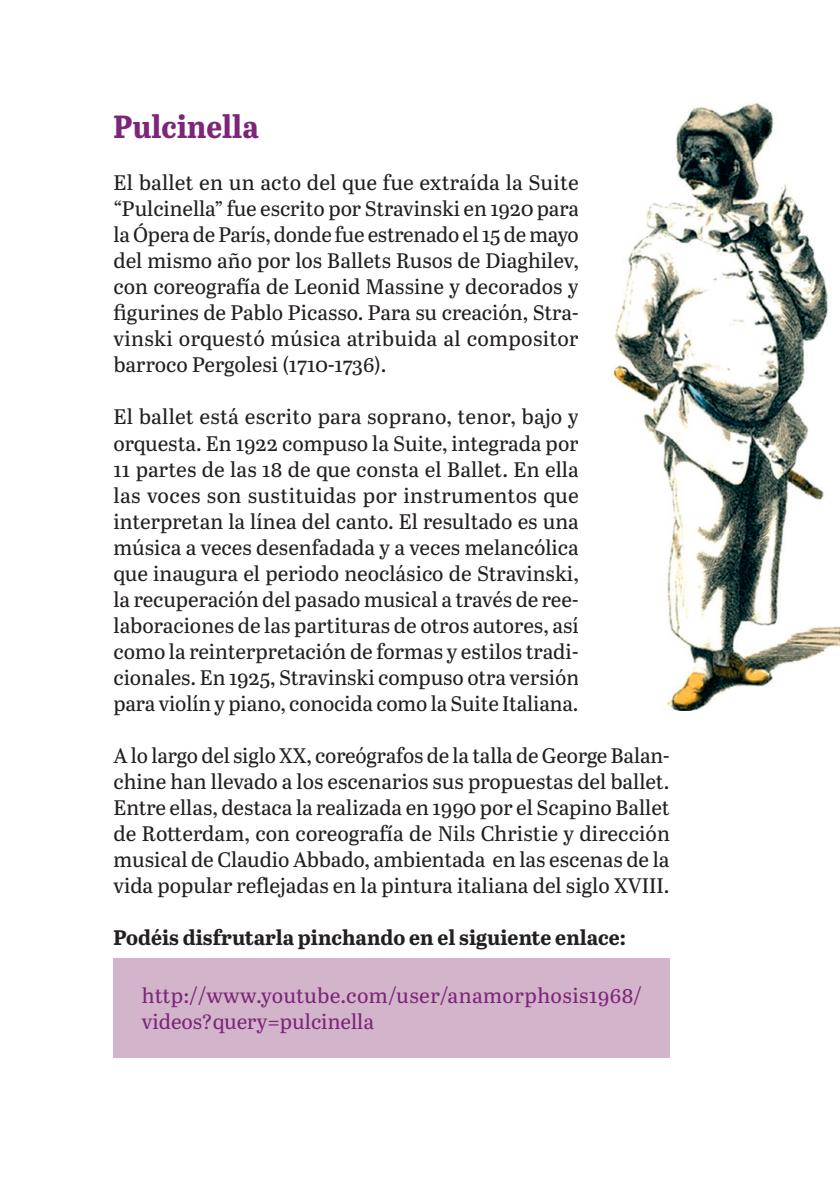
<style>
.page{position:relative;width:840px;height:1191px;background:#fff}
.page>*{position:absolute;margin:0;border:0;box-sizing:border-box;transform-origin:0 0}
._05_Titulos_Interior{font:700 32px "Abril Titling Nar";color:#7d2579}
._01_copy{font:21px/26px "Abril Text";color:#231f20;text-align:justify}
._01_copy-2{font:21px/26px "Abril Text";letter-spacing:.01em;color:#7d2579}
._01_copy-3{font:700 21px "Abril Text";color:#231f20}
</style>
<div class="page">
<div style="left:113px;top:958px;width:556px;height:99px;background:#d2b4cb"></div>
<img style="left:613px;top:103px;width:226px;height:607px">
<p class="_05_Titulos_Interior" style="left:113px;top:104px;width:147px">Pulcinella</p>
<p class="_01_copy" style="left:113px;top:169px;width:467px">El ballet en un acto del que fue extraída la Suite “Pulcinella” fue escrito por Stravinski en 1920 para la Ópera de París, donde fue estrenado el 15 de mayo del mismo año por los Ballets Rusos de Diaghilev, con coreografía de Leonid Massine y decorados y figurines de Pablo Picasso. Para su creación, Stra&shy;vinski orquestó música atribuida al compositor barroco Pergolesi (1710-1736).</p>
<p class="_01_copy" style="left:113px;top:403px;width:467px">El ballet está escrito para soprano, tenor, bajo y orquesta. En 1922 compuso la Suite, integrada por 11 partes de las 18 de que consta el Ballet. En ella las voces son sustituidas por instrumentos que interpretan la línea del canto. El resultado es una música a veces desenfadada y a veces melancólica que inaugura el periodo neoclásico de Stravinski, la recuperación del pasado musical a través de ree&shy;laboraciones de las partituras de otros autores, así como la reinterpretación de formas y estilos tradi&shy;cionales. En 1925, Stravinski compuso otra versión para violín y piano, conocida como la Suite Italiana.</p>
<p class="_01_copy" style="left:113px;top:741px;width:557px">A lo largo del siglo XX, coreógrafos de la talla de George Balan&shy;chine han llevado a los escenarios sus propuestas del ballet.<br>Entre ellas, destaca la realizada en 1990 por el Scapino Ballet de Rotterdam, con coreografía de Nils Christie y dirección musical de Claudio Abbado, ambientada en las escenas de la vida popular reflejadas en la pintura italiana del siglo XVIII.</p>
<p class="_01_copy-3" style="left:113px;top:921px;width:513px">Podéis disfrutarla pinchando en el siguiente enlace:</p>
<p class="_01_copy-2" style="left:142px;top:981px;width:501px">http://www.youtube.com/user/anamorphosis1968/ videos?query=pulcinella</p>
</div>
